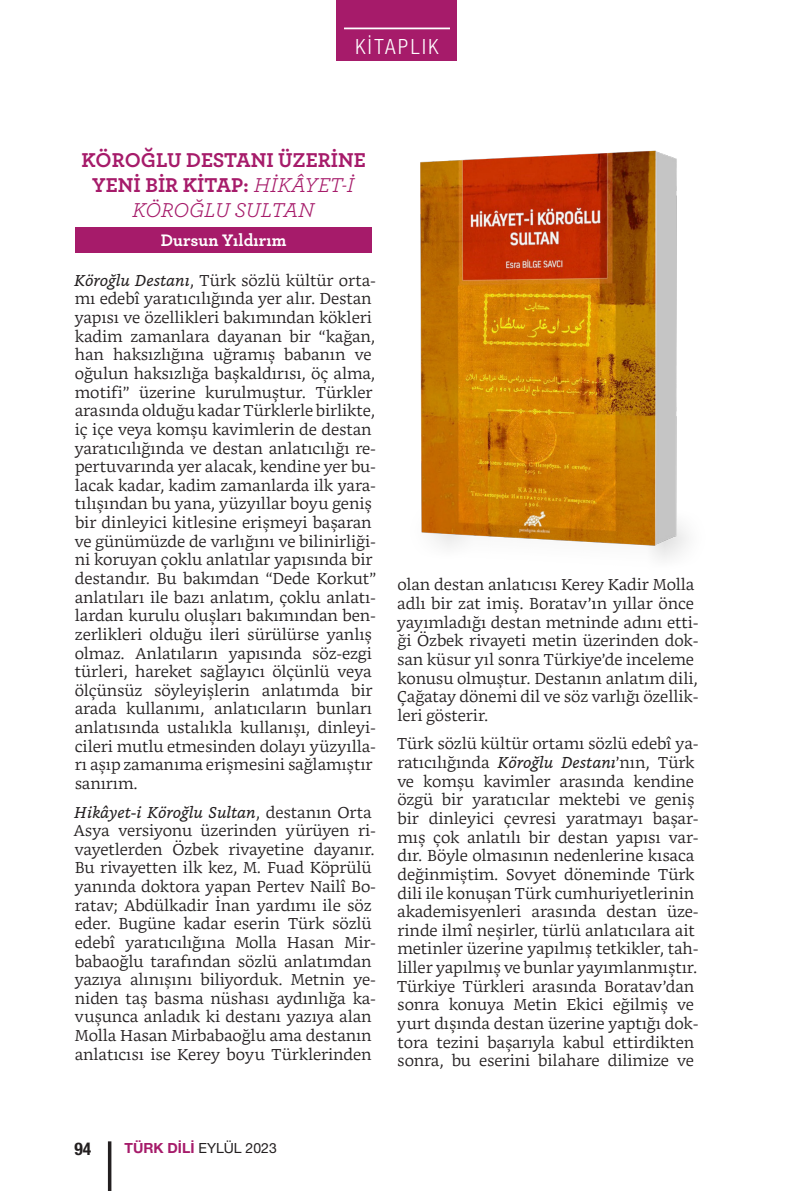
<style>
.page{position:relative;width:794px;height:1191px;background:#fff}
.page>*{position:absolute;margin:0;border:0;box-sizing:border-box;transform-origin:0 0}
.BASLIK-KOYU{font:700 21px/25.2px "Archer";color:#a61b6a;text-align:center}
.t1{font:300 condensed 21px "Helvetica Neue LT Pro";letter-spacing:.12em;color:#fff}
.YAZAR{font:700 17.5px "Archer";color:#fff}
.t2{font:700 condensed 17.5px "Helvetica Neue LT Pro";color:#231f20}
.t3{font:300 15.75px/18.6px "Bookerly";color:#231f20}
.t4{font:14px "Helvetica Neue LT Pro";color:#231f20}
.s1{font-weight:400;font-style:italic}
.s2{font-weight:700;color:#a61b6a}
</style>
<div class="page">
<div style="left:337px;top:0;width:120px;height:61px;background:#a61b6a"></div>
<hr style="left:344px;top:28px;width:106px;height:1px;background:#fff">
<hr style="left:108px;top:1141px;width:3px;height:50px;background:#231f20">
<div style="left:75px;top:227px;width:297px;height:25px;background:#a61b6a"></div>
<img style="left:420px;top:150px;width:267px;height:409px">
<h1 class="t1" style="left:355px;top:34px;width:85px">KİTAPLIK</h1>
<p class="BASLIK-KOYU" style="left:82px;top:146px;width:286px">KÖROĞLU DESTANI ÜZERİNE<br>YENİ BİR KİTAP: <span class="s1">HİKÂYET-İ<br>KÖROĞLU SULTAN</span></p>
<p class="YAZAR" style="left:161px;top:226px;width:127px">Dursun Yıldırım</p>
<p class="t3" style="left:74px;top:271px;width:303px"><span class="s1">Köroğlu Destanı</span>, Türk sözlü kültür orta&shy;mı edebî yaratıcılığında yer alır. Destan yapısı ve özellikleri bakımından kökleri kadim zamanlara dayanan bir “kağan, han haksızlığına uğramış babanın ve oğulun haksızlığa başkaldırısı, öç alma, motifi” üzerine kurulmuştur. Türkler arasında olduğu kadar Türklerle birlikte, iç içe veya komşu kavimlerin de destan yaratıcılığında ve destan anlatıcılığı re&shy;pertuvarında yer alacak, kendine yer bu&shy;lacak kadar, kadim zamanlarda ilk yara&shy;tılışından bu yana, yüzyıllar boyu geniş bir dinleyici kitlesine erişmeyi başaran ve günümüzde de varlığını ve bilinirliği&shy;ni koruyan çoklu anlatılar yapısında bir destandır. Bu bakımdan “Dede Korkut” anlatıları ile bazı anlatım, çoklu anlatı&shy;lardan kurulu oluşları bakımından ben&shy;zerlikleri olduğu ileri sürülürse yanlış olmaz. Anlatıların yapısında söz-ezgi türleri, hareket sağlayıcı ölçünlü veya ölçünsüz söyleyişlerin anlatımda bir arada kullanımı, anlatıcıların bunları anlatısında ustalıkla kullanışı, dinleyi&shy;cileri mutlu etmesinden dolayı yüzyılla&shy;rı aşıp zamanıma erişmesini sağlamıştır sanırım.</p>
<p class="t3" style="left:73px;top:802px;width:304px"><span class="s1">Hikâyet-i Köroğlu Sultan</span>, destanın Orta Asya versiyonu üzerinden yürüyen ri&shy;vayetlerden Özbek rivayetine dayanır.<br>Bu rivayetten ilk kez, M. Fuad Köprülü yanında doktora yapan Pertev Nailî Bo&shy;ratav; Abdülkadir İnan yardımı ile söz eder. Bugüne kadar eserin Türk sözlü edebî yaratıcılığına Molla Hasan Mir&shy;babaoğlu tarafından sözlü anlatımdan yazıya alınışını biliyorduk. Metnin ye&shy;niden taş basma nüshası aydınlığa ka&shy;vuşunca anladık ki destanı yazıya alan Molla Hasan Mirbabaoğlu ama destanın anlatıcısı ise Kerey boyu Türklerinden</p>
<p class="t3" style="left:397px;top:575px;width:303px">olan destan anlatıcısı Kerey Kadir Molla adlı bir zat imiş. Boratav’ın yıllar önce yayımladığı destan metninde adını etti&shy;ği Özbek rivayeti metin üzerinden dok&shy;san küsur yıl sonra Türkiye’de inceleme konusu olmuştur. Destanın anlatım dili, Çağatay dönemi dil ve söz varlığı özellik&shy;leri gösterir.</p>
<p class="t3" style="left:397px;top:734px;width:303px">Türk sözlü kültür ortamı sözlü edebî ya&shy;ratıcılığında <span class="s1">Köroğlu Destanı</span>’nın, Türk ve komşu kavimler arasında kendine özgü bir yaratıcılar mektebi ve geniş bir dinleyici çevresi yaratmayı başar&shy;mış çok anlatılı bir destan yapısı var&shy;dır. Böyle olmasının nedenlerine kısaca değinmiştim. Sovyet döneminde Türk dili ile konuşan Türk cumhuriyetlerinin akademisyenleri arasında destan üze&shy;rinde ilmî neşirler, türlü anlatıcılara ait metinler üzerine yapılmış tetkikler, tah&shy;liller yapılmış ve bunlar yayımlanmıştır.<br>Türkiye Türkleri arasında Boratav’dan sonra konuya Metin Ekici eğilmiş ve yurt dışında destan üzerine yaptığı dok&shy;tora tezini başarıyla kabul ettirdikten sonra, bu eserini bilahare dilimize ve</p>
<p class="t2" style="left:74px;top:1138px;width:18px">94</p>
<p class="t4" style="left:125px;top:1139px;width:154px"><span class="s2">TÜRK DİLİ</span> EYLÜL 2023</p>
</div>
